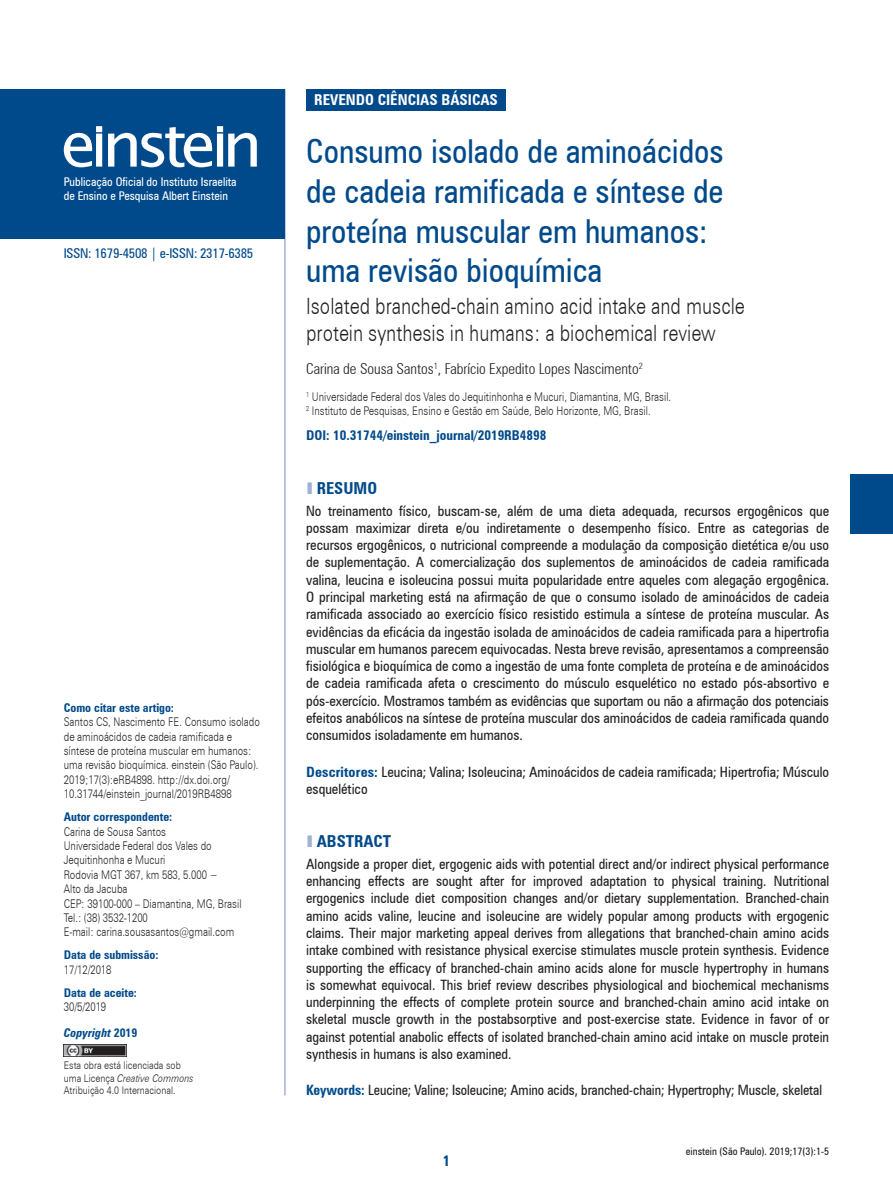
<style>
.page{position:relative;width:893px;height:1191px;background:#fff}
.page>*{position:absolute;margin:0;border:0;box-sizing:border-box;transform-origin:0 0}
.t1{font:condensed 33px/39.6px "Zurich BT";color:#004a8b}
.t2{font:300 22.5px/27px "Zurich BT";color:#231f20;scale:.8 1}
.t3{font:700 condensed 16.5px "Zurich BT";color:#004a8b}
.t4{font:300 condensed 15px "Zurich BT";color:#231f20}
.t5{font:700 condensed 15px "Zurich BT";color:#fff}
.t6{font:700 condensed 15px "Zurich BT";color:#004a8b}
.t7{font:condensed 14.25px/17.2px "Zurich BT";color:#231f20;text-align:justify}
.t8{font:700 condensed 13.5px "Zurich BT";color:#004a8b}
.t9{font:condensed 13.5px "Zurich BT";letter-spacing:-.02em;color:#004a8b}
.t10{font:300 12px/14.4px "Zurich BT";color:#231f20;scale:.8 1}
.t11{font:700 condensed 12px "Zurich BT";color:#004a8b}
.t12{font:condensed 12px/14.4px "Zurich BT";color:#fff}
.t13{font:italic 700 condensed 12px "Zurich BT";color:#004a8b}
.t14{font:300 10.5px/12.6px "Zurich BT";color:#231f20;scale:.85 1}
.t15{font:condensed 10.5px "Zurich BT";color:#231f20}
.s1{font-style:normal}
.s2{font-style:italic}
.s3{color:#a2b0d2}
.s4{font-weight:700;color:#004a8b}
</style>
<div class="page">
<img style="left:64px;top:1044px;width:63px;height:12px">
<div style="left:306px;top:89px;width:200px;height:21px;background:#004a8b"></div>
<hr style="left:284px;top:89px;width:2px;height:1006px;background:#a2b0d2">
<div style="left:0;top:89px;width:284px;height:149px;background:#004a8b"></div>
<div style="left:850px;top:474px;width:43px;height:60px;background:#004a8b"></div>
<svg style="left:108px;top:126px;width:149px;height:41px"></svg>
<svg style="left:64px;top:126px;width:38px;height:41px"></svg>
<p class="t12" style="left:64px;top:174px;width:174px">Publicação Oficial do Instituto Israelita de Ensino e Pesquisa Albert Einstein</p>
<p class="t9" style="left:64px;top:245px;width:191px">ISSN: 1679-4508 | e-ISSN: 2317-6385</p>
<p class="t11" style="left:64px;top:700px;width:112px">Como citar este artigo:</p>
<p class="t10" style="left:64px;top:714px;width:247px">Santos CS, Nascimento FE. Consumo isolado de aminoácidos de cadeia ramificada e síntese de proteína muscular em humanos: uma revisão bioquímica. einstein (São Paulo).<br>2019;17(3):eRB4898. http://dx.doi.org/ 10.31744/einstein_journal/2019RB4898</p>
<p class="t11" style="left:64px;top:809px;width:110px">Autor correspondente:</p>
<p class="t10" style="left:64px;top:824px;width:224px">Carina de Sousa Santos<br>Universidade Federal dos Vales do<br>Jequitinhonha e Mucuri<br>Rodovia MGT 367, km 583, 5.000 −<br>Alto da Jacuba<br>CEP: 39100-000 – Diamantina, MG, Brasil<br>Tel.: (38) 3532-1200<br>E-mail: carina.sousasantos@gmail.com</p>
<p class="t11" style="left:64px;top:947px;width:96px">Data de submissão:</p>
<p class="t10" style="left:64px;top:962px;width:61px">17/12/2018</p>
<p class="t11" style="left:64px;top:985px;width:75px">Data de aceite:</p>
<p class="t10" style="left:64px;top:999px;width:55px">30/5/2019</p>
<p class="t13" style="left:64px;top:1025px;width:75px">Copyright <span class="s1">2019</span></p>
<p class="t14" style="left:64px;top:1058px;width:154px">Esta obra está licenciada sob uma Licença <span class="s2">Creative Commons<br></span>Atribuição 4.0 Internacional.</p>
<p class="t5" style="left:314px;top:91px;width:185px">Revendo Ciências Básicas</p>
<h1 class="t1" style="left:306px;top:131px;width:419px">Consumo isolado de aminoácidos de cadeia ramificada e síntese de proteína muscular em humanos: uma revisão bioquímica</h1>
<h2 class="t2" style="left:306px;top:292px;width:550px">Isolated branched-chain amino acid intake and muscle protein synthesis in humans: a biochemical review</h2>
<p class="t4" style="left:306px;top:359px;width:338px">Carina de Sousa Santos<sup>1</sup>, Fabrício Expedito Lopes Nascimento<sup>2</sup></p>
<p class="t10" style="left:306px;top:389px;width:458px"><sup>1</sup> Universidade Federal dos Vales do Jequitinhonha e Mucuri, Diamantina, MG, Brasil.<br><sup>2</sup> Instituto de Pesquisas, Ensino e Gestão em Saúde, Belo Horizonte, MG, Brasil.</p>
<p class="t8" style="left:306px;top:427px;width:242px">DOI: 10.31744/einstein_journal/2019RB4898</p>
<p class="t3" style="left:306px;top:478px;width:72px"><span class="s3">❚</span> RESUMO</p>
<p class="t7" style="left:306px;top:502px;width:524px">No treinamento físico, buscam-se, além de uma dieta adequada, recursos ergogênicos que possam maximizar direta e/ou indiretamente o desempenho físico. Entre as categorias de recursos ergogênicos, o nutricional compreende a modulação da composição dietética e/ou uso de suplementação. A comercialização dos suplementos de aminoácidos de cadeia ramificada valina, leucina e isoleucina possui muita popularidade entre aqueles com alegação ergogênica.<br>O principal marketing está na afirmação de que o consumo isolado de aminoácidos de cadeia ramificada associado ao exercício físico resistido estimula a síntese de proteína muscular. As evidências da eficácia da ingestão isolada de aminoácidos de cadeia ramificada para a hipertrofia muscular em humanos parecem equivocadas. Nesta breve revisão, apresentamos a compreensão fisiológica e bioquímica de como a ingestão de uma fonte completa de proteína e de aminoácidos de cadeia ramificada afeta o crescimento do músculo esquelético no estado pós-absortivo e pós-exercício. Mostramos também as evidências que suportam ou não a afirmação dos potenciais efeitos anabólicos na síntese de proteína muscular dos aminoácidos de cadeia ramificada quando consumidos isoladamente em humanos.</p>
<p class="t7" style="left:306px;top:762px;width:524px"><span class="s4">Descritores:</span> Leucina; Valina; Isoleucina; Aminoácidos de cadeia ramificada; Hipertrofia; Músculo esquelético</p>
<p class="t3" style="left:306px;top:831px;width:86px"><span class="s3">❚</span> ABSTRACT</p>
<p class="t7" style="left:306px;top:855px;width:524px">Alongside a proper diet, ergogenic aids with potential direct and/or indirect physical performance enhancing effects are sought after for improved adaptation to physical training. Nutritional ergogenics include diet composition changes and/or dietary supplementation. Branched-chain amino acids valine, leucine and isoleucine are widely popular among products with ergogenic claims. Their major marketing appeal derives from allegations that branched-chain amino acids intake combined with resistance physical exercise stimulates muscle protein synthesis. Evidence supporting the efficacy of branched-chain amino acids alone for muscle hypertrophy in humans is somewhat equivocal. This brief review describes physiological and biochemical mechanisms underpinning the effects of complete protein source and branched-chain amino acid intake on skeletal muscle growth in the postabsorptive and post-exercise state. Evidence in favor of or against potential anabolic effects of isolated branched-chain amino acid intake on muscle protein synthesis in humans is also examined.</p>
<p class="t7" style="left:306px;top:1081px;width:517px"><span class="s4">Keywords:</span> Leucine; Valine; Isoleucine; Amino acids, branched-chain; Hypertrophy; Muscle, skeletal</p>
<p class="t6" style="left:443px;top:1151px;width:9px">1</p>
<p class="t15" style="left:686px;top:1144px;width:145px">einstein (São Paulo). 2019;17(3):1-5</p>
</div>
